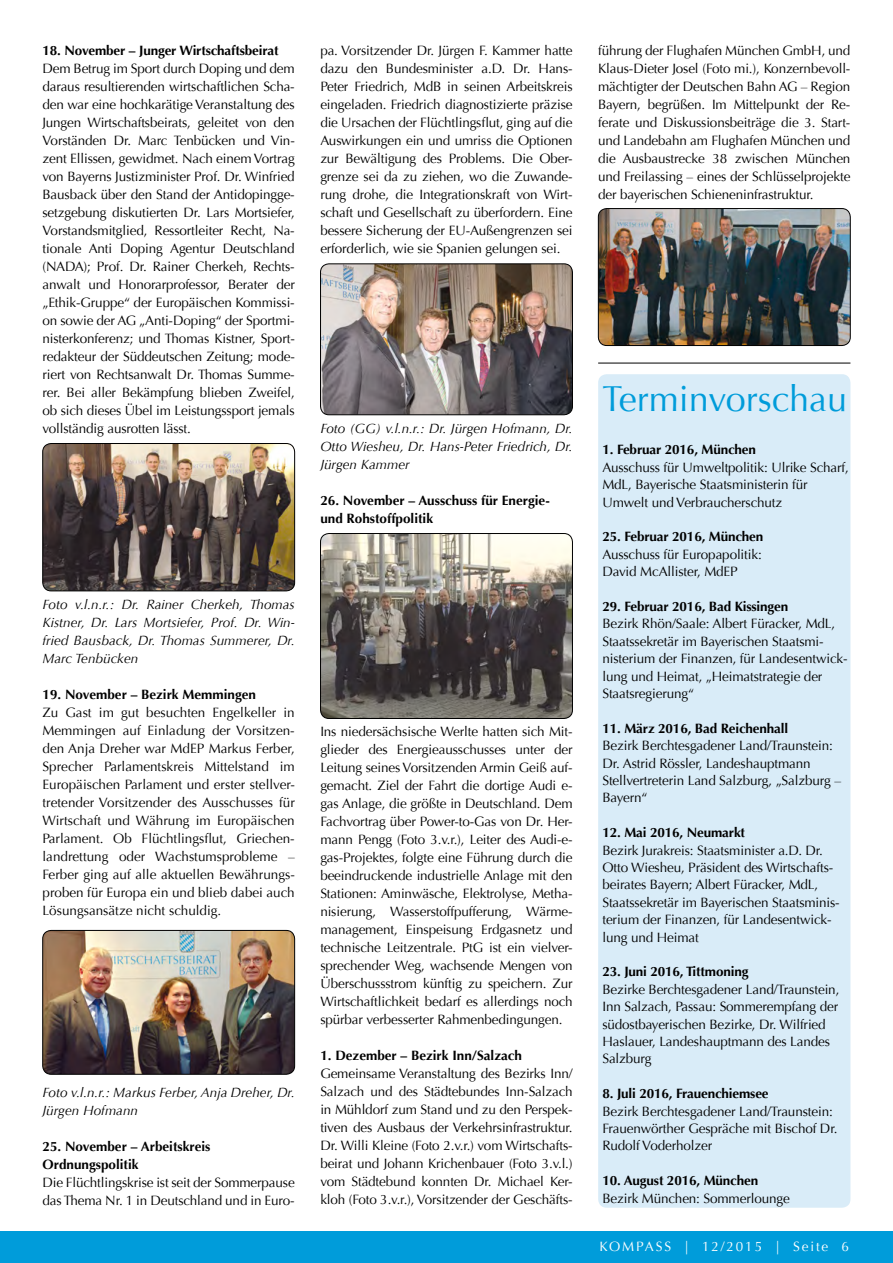
<style>
.page{position:relative;width:893px;height:1263px;background:#fff}
.page>*{position:absolute;margin:0;border:0;box-sizing:border-box;transform-origin:0 0}
.t1{font:36px "Optima";color:#009cda}
.t2{font:13.5px/18px "Optima";letter-spacing:-.01em;color:#000}
.t3{font:700 13.5px/18px "Optima";letter-spacing:-.01em;color:#000}
.t4{font:italic 13.5px/18px "Optima";color:#000;text-align:justify}
.t5{font:13.5px "Optima";letter-spacing:.14em;color:#fff}
</style>
<div class="page">
<div style="left:0;top:1232px;width:893px;height:31px;background:#009cda"></div>
<img style="left:43px;top:443px;width:252px;height:148px">
<div style="left:43px;top:443px;width:252px;height:148px;border:1px solid #000;border-radius:9px"></div>
<img style="left:43px;top:930px;width:252px;height:144px">
<div style="left:43px;top:930px;width:252px;height:144px;border:1px solid #000;border-radius:9px"></div>
<img style="left:321px;top:533px;width:251px;height:185px">
<div style="left:320px;top:533px;width:253px;height:186px;border:1px solid #000;border-radius:9px"></div>
<img style="left:598px;top:209px;width:252px;height:136px">
<div style="left:598px;top:208px;width:252px;height:138px;border:1px solid #000;border-radius:9px"></div>
<img style="left:321px;top:264px;width:251px;height:151px">
<div style="left:320px;top:264px;width:253px;height:151px;border:1px solid #000;border-radius:9px"></div>
<div style="left:598px;top:374px;width:252px;height:834px;background:#d9ecf8;border-radius:9px"></div>
<hr style="left:598px;top:363px;width:252px;height:1px;background:#000">
<p class="t3" style="left:43px;top:42px;width:237px">18. November – Junger Wirtschaftsbeirat</p>
<p class="t2" style="left:43px;top:60px;width:254px;text-align:justify">Dem Betrug im Sport durch Doping und dem daraus resultierenden wirtschaftlichen Scha&shy;den war eine hochkarätige Veranstaltung des Jungen Wirtschaftsbeirats, geleitet von den Vorständen Dr. Marc Tenbücken und Vin&shy;zent Ellissen, gewidmet. Nach einem Vortrag von Bayerns Justizminister Prof. Dr. Winfried Bausback über den Stand der Antidopingge&shy;setzgebung diskutierten Dr. Lars Mortsiefer, Vorstandsmitglied, Ressortleiter Recht, Na&shy;tionale Anti Doping Agentur Deutschland (NADA); Prof. Dr. Rainer Cherkeh, Rechts&shy;anwalt und Honorarprofessor, Berater der „Ethik-Gruppe“ der Europäischen Kommissi&shy;on sowie der AG „Anti-Doping“ der Sportmi&shy;nisterkonferenz; und Thomas Kistner, Sport&shy;redakteur der Süddeutschen Zeitung; mode&shy;riert von Rechtsanwalt Dr. Thomas Summe&shy;rer. Bei aller Bekämpfung blieben Zweifel, ob sich dieses Übel im Leistungssport jemals vollständig ausrotten lässt.</p>
<p class="t2" style="left:320px;top:41px;width:254px;text-align:justify">pa. Vorsitzender Dr. Jürgen F. Kammer hatte dazu den Bundesminister a.D. Dr. Hans-Peter Friedrich, MdB in seinen Arbeitskreis eingeladen. Friedrich diagnostizierte präzise die Ursachen der Flüchtlingsflut, ging auf die Auswirkungen ein und umriss die Optionen zur Bewältigung des Problems. Die Ober&shy;grenze sei da zu ziehen, wo die Zuwande&shy;rung drohe, die Integrationskraft von Wirt&shy;schaft und Gesellschaft zu überfordern. Eine bessere Sicherung der EU-Außengrenzen sei erforderlich, wie sie Spanien gelungen sei.</p>
<p class="t4" style="left:320px;top:419px;width:254px">Foto (GG) v.l.n.r.: Dr. Jürgen Hofmann, Dr.<br>Otto Wiesheu, Dr. Hans-Peter Friedrich, Dr.<br>Jürgen Kammer</p>
<p class="t3" style="left:320px;top:491px;width:231px">26. November – Ausschuss für Energie&shy;und Rohstoffpolitik</p>
<p class="t4" style="left:43px;top:595px;width:254px">Foto v.l.n.r.: Dr. Rainer Cherkeh, Thomas Kistner, Dr. Lars Mortsiefer, Prof. Dr. Win&shy;fried Bausback, Dr. Thomas Summerer, Dr.<br>Marc Tenbücken</p>
<p class="t3" style="left:43px;top:686px;width:215px">19. November – Bezirk Memmingen</p>
<p class="t2" style="left:43px;top:704px;width:254px;text-align:justify">Zu Gast im gut besuchten Engelkeller in Memmingen auf Einladung der Vorsitzen&shy;den Anja Dreher war MdEP Markus Ferber, Sprecher Parlamentskreis Mittelstand im Europäischen Parlament und erster stellver&shy;tretender Vorsitzender des Ausschusses für Wirtschaft und Währung im Europäischen Parlament. Ob Flüchtlingsflut, Griechen&shy;landrettung oder Wachstumsprobleme – Ferber ging auf alle aktuellen Bewährungs&shy;proben für Europa ein und blieb dabei auch Lösungsansätze nicht schuldig.</p>
<p class="t4" style="left:43px;top:1083px;width:254px">Foto v.l.n.r.: Markus Ferber, Anja Dreher, Dr.<br>Jürgen Hofmann</p>
<p class="t3" style="left:43px;top:1137px;width:169px">25. November – Arbeitskreis<br>Ordnungspolitik</p>
<p class="t2" style="left:43px;top:1173px;width:254px">Die Flüchtlingskrise ist seit der Sommerpause das Thema Nr. 1 in Deutschland und in Euro-</p>
<p class="t2" style="left:320px;top:723px;width:254px;text-align:justify">Ins niedersächsische Werlte hatten sich Mit&shy;glieder des Energieausschusses unter der Leitung seines Vorsitzenden Armin Geiß auf&shy;gemacht. Ziel der Fahrt die dortige Audi e&shy;gas Anlage, die größte in Deutschland. Dem Fachvortrag über Power-to-Gas von Dr. Her&shy;mann Pengg (Foto 3.v.r.), Leiter des Audi-e&shy;gas-Projektes, folgte eine Führung durch die beeindruckende industrielle Anlage mit den Stationen: Aminwäsche, Elektrolyse, Metha&shy;nisierung, Wasserstoffpufferung, Wärme&shy;management, Einspeisung Erdgasnetz und technische Leitzentrale. PtG ist ein vielver&shy;sprechender Weg, wachsende Mengen von Überschussstrom künftig zu speichern. Zur Wirtschaftlichkeit bedarf es allerdings noch spürbar verbesserter Rahmenbedingungen.</p>
<p class="t3" style="left:320px;top:1047px;width:203px">1. Dezember – Bezirk Inn/Salzach</p>
<p class="t2" style="left:320px;top:1065px;width:254px;text-align:justify">Gemeinsame Veranstaltung des Bezirks Inn/ Salzach und des Städtebundes Inn-Salzach in Mühldorf zum Stand und zu den Perspek&shy;tiven des Ausbaus der Verkehrsinfrastruktur.<br>Dr. Willi Kleine (Foto 2.v.r.) vom Wirtschafts&shy;beirat und Johann Krichenbauer (Foto 3.v.l.) vom Städtebund konnten Dr. Michael Ker&shy;kloh (Foto 3.v.r.), Vorsitzender der Geschäfts-</p>
<p class="t2" style="left:598px;top:41px;width:254px;text-align:justify">führung der Flughafen München GmbH, und Klaus-Dieter Josel (Foto mi.), Konzernbevoll&shy;mächtigter der Deutschen Bahn AG – Region Bayern, begrüßen. Im Mittelpunkt der Re&shy;ferate und Diskussionsbeiträge die 3. Start&shy;und Landebahn am Flughafen München und die Ausbaustrecke 38 zwischen München und Freilassing – eines der Schlüsselprojekte der bayerischen Schieneninfrastruktur.</p>
<h1 class="t1" style="left:602px;top:378px;width:246px">Terminvorschau</h1>
<p class="t3" style="left:602px;top:441px;width:155px">1. Februar 2016, München</p>
<p class="t2" style="left:602px;top:459px;width:248px;line-height:17.4px">Ausschuss für Umweltpolitik: Ulrike Scharf,<br>MdL, Bayerische Staatsministerin für<br>Umwelt und Verbraucherschutz</p>
<p class="t3" style="left:602px;top:528px;width:163px">25. Februar 2016, München</p>
<p class="t2" style="left:602px;top:546px;width:161px;line-height:17.4px">Ausschuss für Europapolitik:<br>David McAllister, MdEP</p>
<p class="t3" style="left:602px;top:597px;width:187px">29. Februar 2016, Bad Kissingen</p>
<p class="t2" style="left:602px;top:615px;width:247px;line-height:17.4px">Bezirk Rhön/Saale: Albert Füracker, MdL, Staatssekretär im Bayerischen Staatsmi&shy;nisterium der Finanzen, für Landesentwick&shy;lung und Heimat, „Heimatstrategie der Staatsregierung“</p>
<p class="t3" style="left:602px;top:719px;width:187px">11. März 2016, Bad Reichenhall</p>
<p class="t2" style="left:602px;top:737px;width:240px;line-height:17.4px">Bezirk Berchtesgadener Land/Traunstein:<br>Dr. Astrid Rössler, Landeshauptmann Stellvertreterin Land Salzburg, „Salzburg – Bayern“</p>
<p class="t3" style="left:602px;top:824px;width:144px">12. Mai 2016, Neumarkt</p>
<p class="t2" style="left:602px;top:841px;width:239px;line-height:17.4px">Bezirk Jurakreis: Staatsminister a.D. Dr.<br>Otto Wiesheu, Präsident des Wirtschafts&shy;beirates Bayern; Albert Füracker, MdL, Staatssekretär im Bayerischen Staatsminis&shy;terium der Finanzen, für Landesentwick&shy;lung und Heimat</p>
<p class="t3" style="left:602px;top:963px;width:148px">23. Juni 2016, Tittmoning</p>
<p class="t2" style="left:602px;top:981px;width:238px;line-height:17.4px">Bezirke Berchtesgadener Land/Traunstein, Inn Salzach, Passau: Sommerempfang der südostbayerischen Bezirke, Dr. Wilfried Haslauer, Landeshauptmann des Landes Salzburg</p>
<p class="t3" style="left:602px;top:1085px;width:168px">8. Juli 2016, Frauenchiemsee</p>
<p class="t2" style="left:602px;top:1102px;width:237px;line-height:17.4px">Bezirk Berchtesgadener Land/Traunstein:<br>Frauenwörther Gespräche mit Bischof Dr.<br>Rudolf Voderholzer</p>
<p class="t3" style="left:602px;top:1172px;width:157px">10. August 2016, München</p>
<p class="t2" style="left:602px;top:1189px;width:189px">Bezirk München: Sommerlounge</p>
<p class="t5" style="left:599px;top:1239px;width:251px">KOMPASS | 12/2015 | Seite 6</p>
</div>
